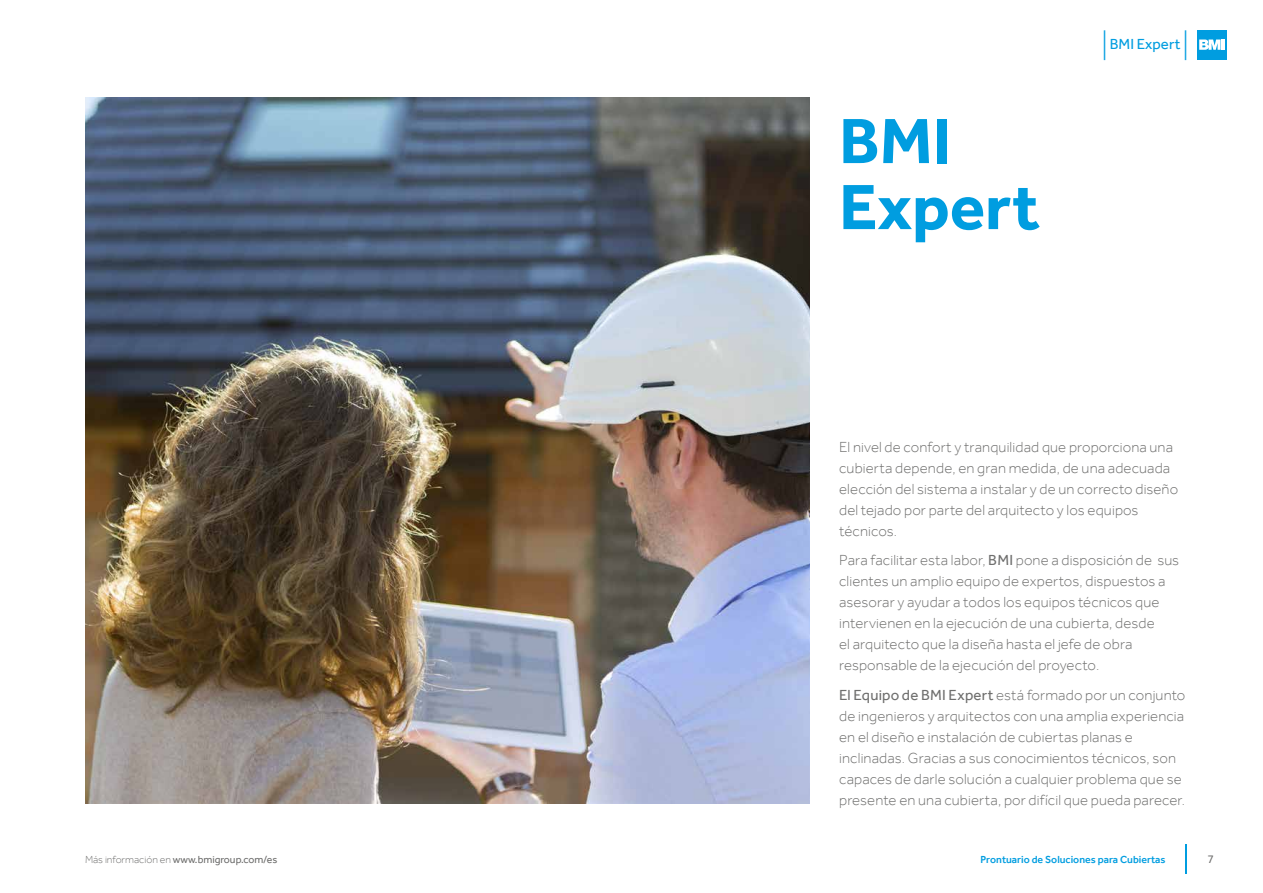
<style>
.page{position:relative;width:1263px;height:893px;background:#fff}
.page>*{position:absolute;margin:0;border:0;box-sizing:border-box;transform-origin:0 0}
.t1{font:700 66px/66px "Effra";color:#009de0}
.t2{font:300 15px/21px "Effra";letter-spacing:.01em;color:#6f6f6e}
.t3{font:15px "Effra";color:#009de0}
.t4{font:12px "Effra";color:#6f6f6e}
.t5{font:10.5px "Effra";color:#6f6f6e}
.t6{font:500 10.5px "Effra";color:#009de0}
.s1{font-weight:300;font-size:29.7px}
.s2{font-weight:400}
.s3{font-weight:300}
</style>
<div class="page">
<hr style="left:1185px;top:844px;width:2px;height:30px;background:#009de0">
<div style="left:1197px;top:30px;width:30px;height:30px;background:#009de0"></div>
<svg style="left:1199px;top:40px;width:21px;height:10px"></svg>
<hr style="left:1221px;top:40px;width:4px;height:10px;background:#fff">
<img style="left:85px;top:98px;width:724px;height:706px">
<h1 class="t1" style="left:839px;top:107px;width:202px">BMI<br>Expert</h1>
<p class="t3" style="left:1101px;top:35px;width:89px"><span class="s1">|</span>BMI Expert<span class="s1">|</span></p>
<p class="t2" style="left:839px;top:436px;width:341px">El nivel de confort y tranquilidad que proporciona una cubierta depende, en gran medida, de una adecuada elección del sistema a instalar y de un correcto diseño del tejado por parte del arquitecto y los equipos técnicos.</p>
<p class="t2" style="left:839px;top:550px;width:342px">Para facilitar esta labor, <span class="s2">BMI</span> pone a disposición de sus clientes un amplio equipo de expertos, dispuestos a asesorar y ayudar a todos los equipos técnicos que intervienen en la ejecución de una cubierta, desde<br>el arquitecto que la diseña hasta el jefe de obra responsable de la ejecución del proyecto.</p>
<p class="t2" style="left:839px;top:684px;width:348px"><span class="s2">El Equipo de BMI Expert</span> está formado por un conjunto de ingenieros y arquitectos con una amplia experiencia en el diseño e instalación de cubiertas planas e inclinadas. Gracias a sus conocimientos técnicos, son capaces de darle solución a cualquier problema que se presente en una cubierta, por difícil que pueda parecer.</p>
<p class="t5" style="left:85px;top:853px;width:194px"><span class="s3">Más información en</span> www.bmigroup.com/es</p>
<p class="t6" style="left:981px;top:853px;width:186px">Prontuario de Soluciones para Cubiertas</p>
<p class="t4" style="left:1207px;top:852px;width:8px">7</p>
</div>
